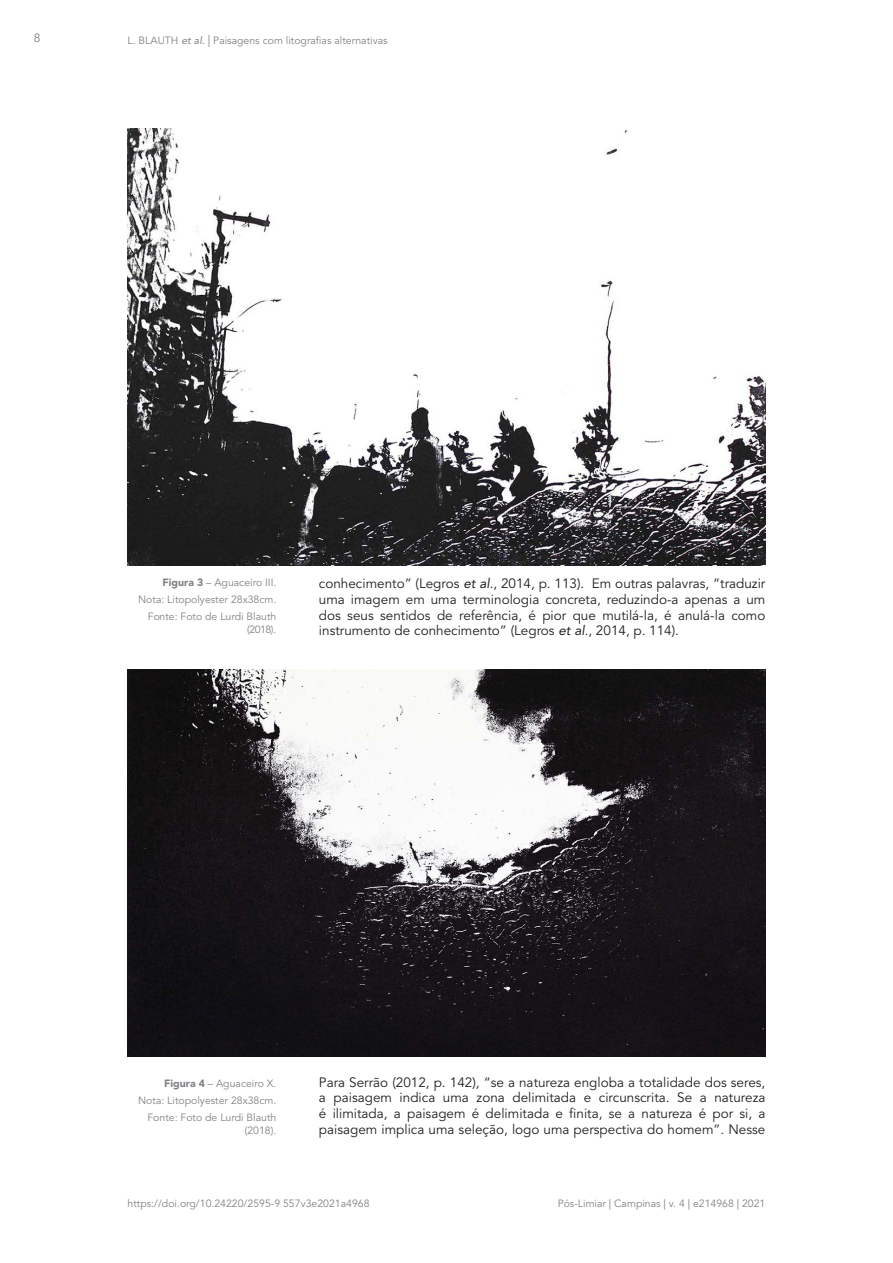
<style>
.page{position:relative;width:893px;height:1263px;background:#fff}
.page>*{position:absolute;margin:0;border:0;box-sizing:border-box;transform-origin:0 0}
.P1{font:13.5px/15.8px "Avenir LT Std";color:#231f20;text-align:justify}
.t1{font:12px "Avenir LT Std";color:#808285}
.Notas{font:10.5px/12.8px "Avenir LT Std";color:#808285;text-align:right}
.s1{font-style:italic}
.s2{font-size:12px}
.s3{font-weight:900}
.s4{font-family:"Frutiger";font-weight:300}
</style>
<div class="page">
<img style="left:128px;top:670px;width:637px;height:386px">
<img style="left:128px;top:129px;width:637px;height:436px">
<p class="t1" style="left:34px;top:31px;width:8px">8</p>
<p class="Notas" style="left:128px;top:34px;width:262px">L. BLAUTH <span class="s1">et al.</span> <span class="s2">|</span> Paisagens com litografias alternativas</p>
<p class="Notas" style="left:162px;top:576px;width:115px"><span class="s3">Figura 3</span> – Aguaceiro III.</p>
<p class="Notas" style="left:138px;top:593px;width:140px">Nota: Litopolyester 28x38cm.</p>
<p class="Notas" style="left:148px;top:610px;width:130px">Fonte: Foto de Lurdi Blauth (2018).</p>
<p class="P1" style="left:319px;top:576px;width:448px">conhecimento” (Legros <span class="s1">et al</span>., 2014, p. 113). Em outras palavras, “traduzir uma imagem em uma terminologia concreta, reduzindo-a apenas a um dos seus sentidos de referência, é pior que mutilá-la, é anulá-la como instrumento de conhecimento” (Legros <span class="s1">et al</span>., 2014, p. 114).</p>
<p class="Notas" style="left:164px;top:1077px;width:114px"><span class="s3">Figura 4</span> – Aguaceiro X.</p>
<p class="Notas" style="left:138px;top:1094px;width:140px">Nota: Litopolyester 28x38cm.</p>
<p class="Notas" style="left:147px;top:1111px;width:130px">Fonte: Foto de Lurdi Blauth (2018).</p>
<p class="P1" style="left:319px;top:1074px;width:448px">Para Serrão (2012, p. 142), “se a natureza engloba a totalidade dos seres, a paisagem indica uma zona delimitada e circunscrita. Se a natureza é ilimitada, a paisagem é delimitada e finita, se a natureza é por si, a paisagem implica uma seleção, logo uma perspectiva do homem”. Nesse</p>
<p class="Notas" style="left:128px;top:1197px;width:243px">https://doi.org/10.24220/2595-9 557v3e2021a4968</p>
<p class="Notas" style="left:558px;top:1197px;width:209px">Pós-Limiar <span class="s4">|</span> Campinas <span class="s4">|</span> v. 4 <span class="s4">|</span> e214968 <span class="s4">|</span> 2021</p>
</div>
